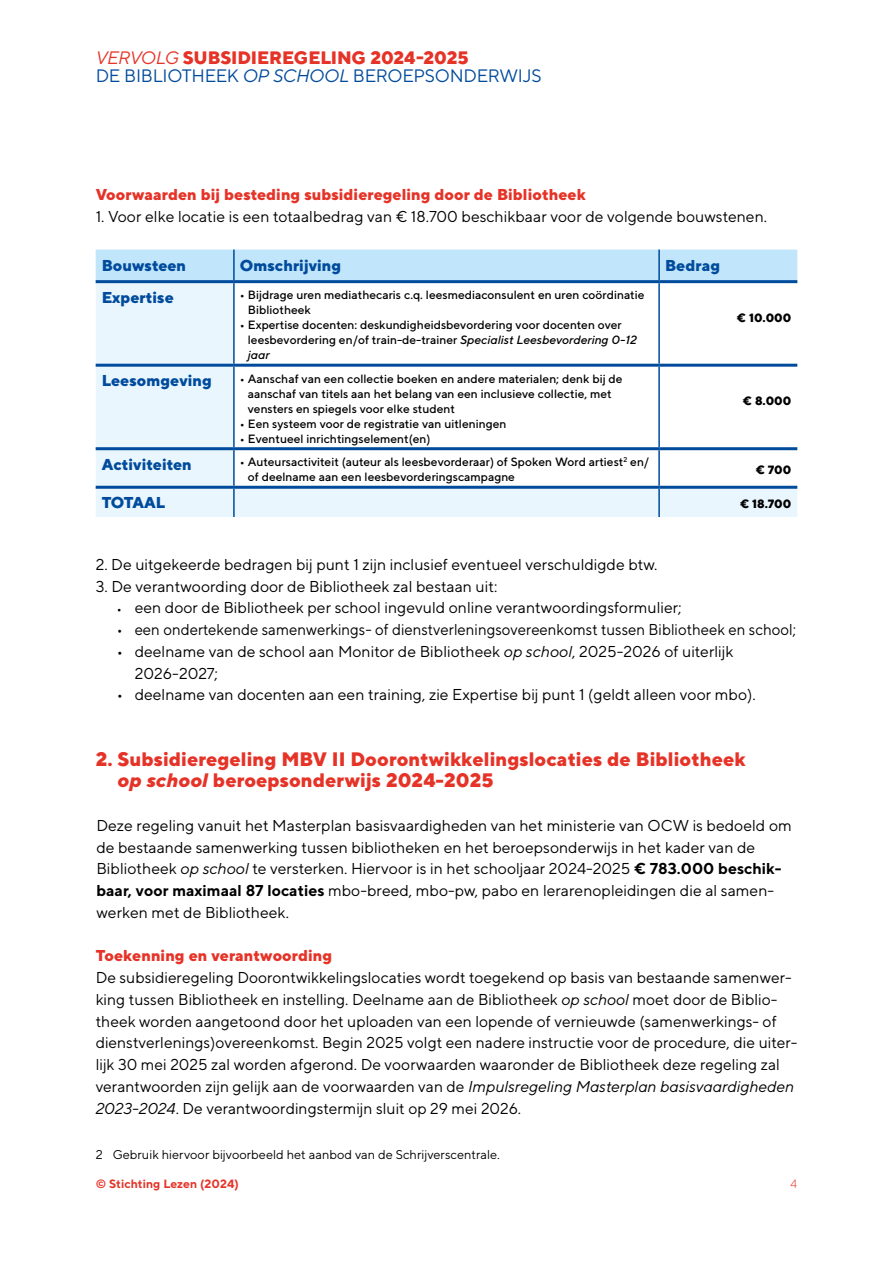
<style>
.page{position:relative;width:893px;height:1263px;background:#fff}
.page>*{position:absolute;margin:0;border:0;box-sizing:border-box;transform-origin:0 0}
._1_heading{font:800 19.5px/21.8px "TT Norms";color:#e63328}
.Labelkopje{font:18px "TT Norms";letter-spacing:-.015em;color:#004b9c}
.Labelkopje-2{font:800 18px "TT Norms";letter-spacing:-.005em;color:#e63328}
.Body{font:15.75px/21.8px "TT Norms";color:#000}
.Body_inspring{font:15.75px/21.8px "TT Norms";color:#000}
.Body_inspring-2{font:15.75px "TT Norms";color:#000;scale:.95 1}
._2_Heading{font:800 15.75px "TT Norms";color:#e63328}
.Tabel_extrabold_GROOT{font:800 15.75px "TT Norms";color:#004b9c}
.Voetnoot{font:12.75px "TT Norms";color:#000}
.Tabel_medium{font:500 12px/15px "TT Norms";color:#000}
.Tabel_medium-2{font:800 12px "TT Norms";color:#000}
.t1{font:700 12px "TT Norms";color:#e63328}
.t2{font:300 12px "TT Norms";color:#e63328}
.s1{font-weight:400;font-style:italic}
.s2{font-style:italic}
.s3{font-weight:500;font-size:12px}
.s4{font-weight:700}
</style>
<div class="page">
<div style="left:96px;top:250px;width:701px;height:30px;background:#c1e5fa"></div>
<svg style="left:96px;top:283px;width:701px;height:234px"></svg>
<hr style="left:233px;top:250px;width:2px;height:30px;background:#004b9b">
<hr style="left:658px;top:250px;width:2px;height:30px;background:#004b9b">
<hr style="left:233px;top:283px;width:2px;height:81px;background:#004b9b">
<hr style="left:658px;top:283px;width:2px;height:81px;background:#004b9b">
<hr style="left:233px;top:367px;width:2px;height:80px;background:#004b9b">
<hr style="left:658px;top:367px;width:2px;height:80px;background:#004b9b">
<hr style="left:233px;top:450px;width:2px;height:36px;background:#004b9b">
<hr style="left:658px;top:450px;width:2px;height:36px;background:#004b9b">
<hr style="left:96px;top:280px;width:138px;height:3px;background:#004b9b">
<hr style="left:234px;top:280px;width:425px;height:3px;background:#004b9b">
<hr style="left:659px;top:280px;width:138px;height:3px;background:#004b9b">
<hr style="left:96px;top:364px;width:138px;height:3px;background:#004b9b">
<hr style="left:234px;top:364px;width:425px;height:3px;background:#004b9b">
<hr style="left:659px;top:364px;width:138px;height:3px;background:#004b9b">
<hr style="left:96px;top:447px;width:138px;height:3px;background:#004b9b">
<hr style="left:234px;top:447px;width:425px;height:3px;background:#004b9b">
<hr style="left:659px;top:447px;width:138px;height:3px;background:#004b9b">
<hr style="left:96px;top:486px;width:138px;height:3px;background:#004b9b">
<hr style="left:234px;top:486px;width:425px;height:3px;background:#004b9b">
<hr style="left:659px;top:486px;width:138px;height:3px;background:#004b9b">
<hr style="left:233px;top:489px;width:2px;height:28px;background:#004b9b">
<hr style="left:658px;top:489px;width:2px;height:28px;background:#004b9b">
<p class="Labelkopje-2" style="left:96px;top:46px;width:375px"><span class="s1">VERVOLG</span> SUBSIDIEREGELING 2024-2025</p>
<p class="Labelkopje" style="left:96px;top:64px;width:448px">DE BIBLIOTHEEK <span class="s2">OP SCHOOL</span> BEROEPSONDERWIJS</p>
<p class="_2_Heading" style="left:96px;top:184px;width:492px">Voorwaarden bij besteding subsidieregeling door de Bibliotheek</p>
<p class="Body" style="left:96px;top:205px;width:673px">1. Voor elke locatie is een totaalbedrag van € 18.700 beschikbaar voor de volgende bouwstenen.</p>
<p class="Tabel_extrabold_GROOT" style="left:102px;top:255px;width:86px">Bouwsteen</p>
<p class="Tabel_extrabold_GROOT" style="left:240px;top:255px;width:103px">Omschrijving</p>
<p class="Tabel_extrabold_GROOT" style="left:665px;top:255px;width:56px">Bedrag</p>
<p class="Tabel_extrabold_GROOT" style="left:102px;top:287px;width:74px">Expertise</p>
<p class="Tabel_medium" style="left:248px;top:287px;width:398px;text-indent:-8px">• Bijdrage uren mediathecaris c.q. leesmediaconsulent en uren coördinatie<br>Bibliotheek</p>
<p class="Tabel_medium" style="left:248px;top:317px;width:390px;text-indent:-8px">• Expertise docenten: deskundigheidsbevordering voor docenten over leesbevordering en/of train-de-trainer <span class="s2">Specialist Leesbevordering 0-12 jaar</span></p>
<p class="Tabel_medium-2" style="left:737px;top:310px;width:56px">€ 10.000</p>
<p class="Tabel_extrabold_GROOT" style="left:102px;top:371px;width:112px">Leesomgeving</p>
<p class="Tabel_medium" style="left:248px;top:371px;width:376px;text-indent:-8px">• Aanschaf van een collectie boeken en andere materialen; denk bij de aanschaf van titels aan het belang van een inclusieve collectie, met vensters en spiegels voor elke student</p>
<p class="Tabel_medium" style="left:240px;top:416px;width:268px">• Een systeem voor de registratie van uitleningen</p>
<p class="Tabel_medium" style="left:240px;top:431px;width:192px">• Eventueel inrichtingselement(en)</p>
<p class="Tabel_medium-2" style="left:743px;top:393px;width:50px">€ 8.000</p>
<p class="Tabel_extrabold_GROOT" style="left:102px;top:454px;width:92px">Activiteiten</p>
<p class="Tabel_medium" style="left:248px;top:454px;width:403px;text-indent:-8px">• Auteursactiviteit (auteur als leesbevorderaar) of Spoken Word artiest<sup>2</sup> en/ of deelname aan een leesbevorderingscampagne</p>
<p class="Tabel_medium-2" style="left:756px;top:462px;width:37px">€ 700</p>
<p class="Tabel_extrabold_GROOT" style="left:102px;top:493px;width:65px">TOTAAL</p>
<p class="Tabel_medium-2" style="left:740px;top:496px;width:53px">€ 18.700</p>
<p class="Body" style="left:96px;top:553px;width:563px">2. De uitgekeerde bedragen bij punt 1 zijn inclusief eventueel verschuldigde btw.</p>
<p class="Body" style="left:96px;top:575px;width:403px">3. De verantwoording door de Bibliotheek zal bestaan uit:</p>
<p class="Body_inspring" style="left:117px;top:597px;width:566px"><span class="s3">•</span> een door de Bibliotheek per school ingevuld online verantwoordingsformulier;</p>
<p class="Body_inspring-2" style="left:117px;top:620px;width:716px">• een ondertekende samenwerkings- of dienstverleningsovereenkomst tussen Bibliotheek en school;</p>
<p class="Body_inspring" style="left:135px;top:640px;width:600px;text-indent:-18px">• deelname van de school aan Monitor de Bibliotheek <span class="s2">op school</span>, 2025-2026 of uiterlijk<br>2026-2027;</p>
<p class="Body_inspring" style="left:117px;top:684px;width:640px">• deelname van docenten aan een training, zie Expertise bij punt 1 (geldt alleen voor mbo).</p>
<p class="_1_heading" style="left:118px;top:747px;width:629px;text-indent:-22px">2. Subsidieregeling MBV II Doorontwikkelingslocaties de Bibliotheek <span class="s2">op school</span> beroepsonderwijs 2024-2025</p>
<p class="Body" style="left:96px;top:814px;width:697px">Deze regeling vanuit het Masterplan basisvaardigheden van het ministerie van OCW is bedoeld om de bestaande samenwerking tussen bibliotheken en het beroepsonderwijs in het kader van de Bibliotheek <span class="s2">op school</span> te versterken. Hiervoor is in het schooljaar 2024-2025 <span class="s4">€ 783.000 beschik&shy;baar, voor maximaal 87 locaties</span> mbo-breed, mbo-pw, pabo en lerarenopleidingen die al samen&shy;werken met de Bibliotheek.</p>
<p class="_2_Heading" style="left:96px;top:946px;width:238px">Toekenning en verantwoording</p>
<p class="Body" style="left:96px;top:966px;width:703px">De subsidieregeling Doorontwikkelingslocaties wordt toegekend op basis van bestaande samenwer&shy;king tussen Bibliotheek en instelling. Deelname aan de Bibliotheek <span class="s2">op school</span> moet door de Biblio&shy;theek worden aangetoond door het uploaden van een lopende of vernieuwde (samenwerkings- of dienstverlenings)overeenkomst. Begin 2025 volgt een nadere instructie voor de procedure, die uiter&shy;lijk 30 mei 2025 zal worden afgerond. De voorwaarden waaronder de Bibliotheek deze regeling zal verantwoorden zijn gelijk aan de voorwaarden van de <span class="s2">Impulsregeling Masterplan basisvaardigheden 2023-2024</span>. De verantwoordingstermijn sluit op 29 mei 2026.</p>
<p class="Voetnoot" style="left:96px;top:1147px;width:406px">2 Gebruik hiervoor bijvoorbeeld het aanbod van de Schrijverscentrale.</p>
<p class="t1" style="left:96px;top:1176px;width:145px">© Stichting Lezen (2024)</p>
<p class="t2" style="left:790px;top:1176px;width:8px">4</p>
</div>
